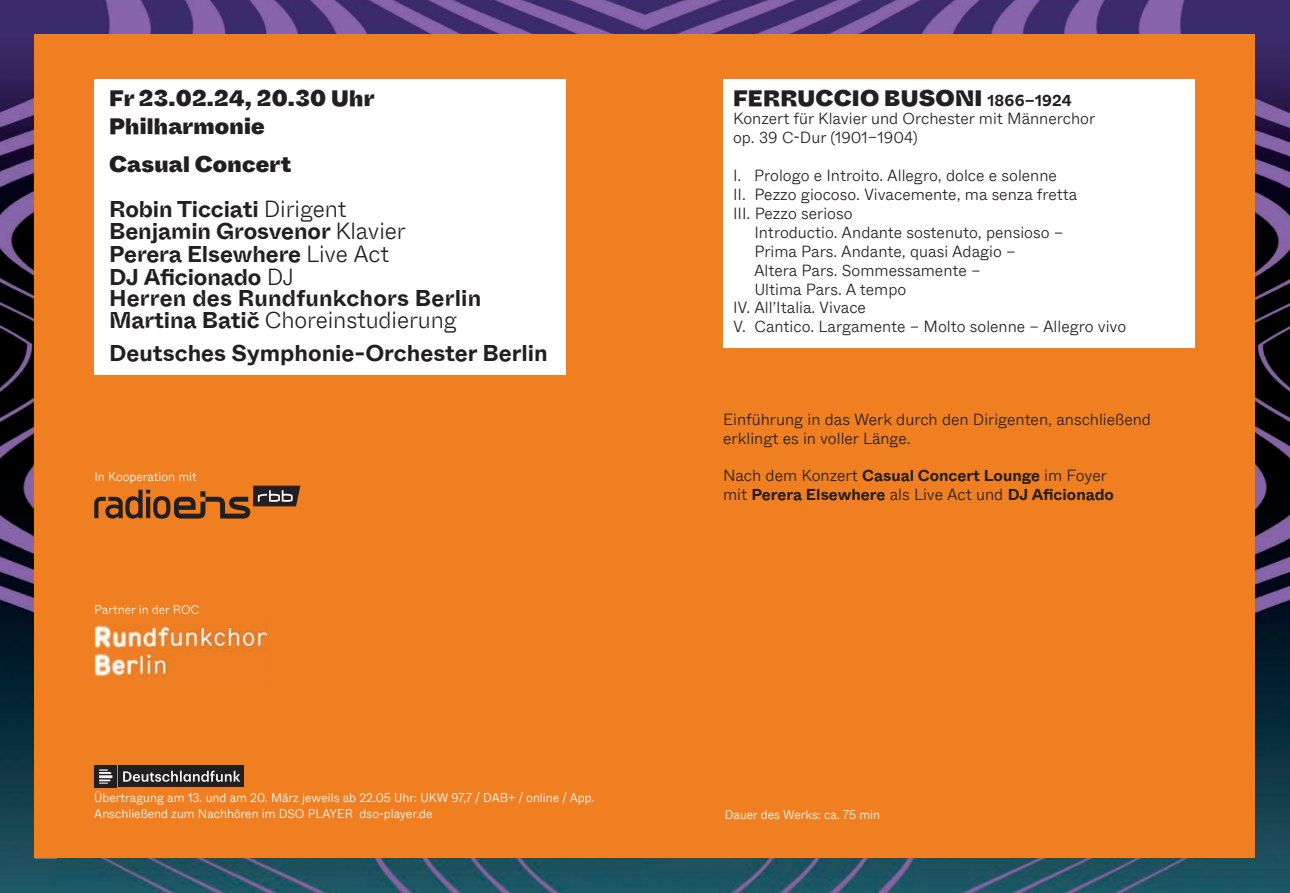
<style>
.page{position:relative;width:1290px;height:893px;background:#fff}
.page>*{position:absolute;margin:0;border:0;box-sizing:border-box;transform-origin:0 0}
.t1{font:700 22.75px/22.2px "ABC Whyte Inktrap";letter-spacing:-.005em;color:#231f20}
.t2{font:900 22.75px/27.3px "ABC Whyte Inktrap";letter-spacing:.01em;color:#231f20}
.t3{font:700 22.75px "ABC Whyte";color:#231f20}
.t4{font:300 15.75px/18.9px "ABC Whyte";color:#231f20}
.t5{font:700 15.75px/18.9px "ABC Whyte";color:#231f20}
.t6{font:300 12.25px/15.8px "ABC Whyte";color:#fff}
.s1{font-weight:700}
.s2{font-weight:300}
.s3{font-family:"ABC Whyte";font-weight:700;font-size:15.75px}
</style>
<div class="page">
<img style="left:0;top:0;width:645px;height:59px">
<img style="left:0;top:59px;width:58px;height:834px">
<img style="left:58px;top:858px;width:587px;height:35px">
<div style="left:35px;top:35px;width:610px;height:823px;background:#f07f22"></div>
<div style="left:94px;top:79px;width:472px;height:296px;background:#fff"></div>
<div style="left:94px;top:765px;width:22px;height:23px;background:#231f20"></div>
<div style="left:118px;top:765px;width:126px;height:21px;background:#231f20"></div>
<svg style="left:99px;top:769px;width:13px;height:15px"></svg>
<svg style="left:123px;top:771px;width:117px;height:11px"></svg>
<svg style="left:94px;top:486px;width:206px;height:33px"></svg>
<img style="left:645px;top:0;width:645px;height:893px">
<div style="left:645px;top:35px;width:609px;height:823px;background:#f07f22"></div>
<div style="left:723px;top:79px;width:471px;height:268px;background:#fff"></div>
<img style="left:95px;top:612px;width:172px;height:67px">
<img style="left:96px;top:612px;width:103px;height:2px">
<h1 class="t2" style="left:109px;top:85px;width:267px">Fr 23.02.24, 20.30 Uhr<br>Philharmonie</h1>
<h1 class="t2" style="left:109px;top:141px;width:239px;line-height:45.3px">Casual Concert<br><span class="s1">Robin Ticciati</span> <span class="s2">Dirigent</span></h1>
<h1 class="t1" style="left:109px;top:221px;width:374px">Benjamin Grosvenor <span class="s2">Klavier<br></span>Perera Elsewhere <span class="s2">Live Act<br></span>DJ Aficionado <span class="s2">DJ<br></span>Herren des Rundfunkchors Berlin<br>Martina Batič <span class="s2">Choreinstudierung</span></h1>
<h1 class="t3" style="left:109px;top:339px;width:440px">Deutsches Symphonie-Orchester Berlin</h1>
<p class="t6" style="left:95px;top:468px;width:104px">In Kooperation mit</p>
<p class="t6" style="left:94px;top:602px;width:107px">Partner in der ROC</p>
<p class="t6" style="left:94px;top:790px;width:502px">Übertragung am 13. und am 20. März jeweils ab 22.05 Uhr: UKW 97,7 / DAB+ / online / App.<br>Anschließend zum Nachhören im DSO PLAYER dso-player.de</p>
<h1 class="t2" style="left:733px;top:84px;width:340px">FERRUCCIO BUSONI <span class="s3">1866–1924</span></h1>
<p class="t4" style="left:733px;top:110px;width:364px">Konzert für Klavier und Orchester mit Männerchor op. 39 C-Dur (1901–1904)</p>
<p class="t4" style="left:733px;top:166px;width:346px">I. Prologo e Introito. Allegro, dolce e solenne<br>II. Pezzo giocoso. Vivacemente, ma senza fretta<br>III. Pezzo serioso</p>
<p class="t4" style="left:754px;top:223px;width:311px">Introductio. Andante sostenuto, pensioso –</p>
<p class="t4" style="left:754px;top:242px;width:263px">Prima Pars. Andante, quasi Adagio –</p>
<p class="t4" style="left:754px;top:261px;width:228px">Altera Pars. Sommessamente –</p>
<p class="t4" style="left:754px;top:280px;width:153px">Ultima Pars. A tempo</p>
<p class="t4" style="left:733px;top:299px;width:134px">IV. All’Italia. Vivace</p>
<p class="t4" style="left:733px;top:317px;width:395px">V. Cantico. Largamente – Molto solenne – Allegro vivo</p>
<p class="t4" style="left:723px;top:410px;width:429px">Einführung in das Werk durch den Dirigenten, anschließend erklingt es in voller Länge.</p>
<p class="t5" style="left:723px;top:467px;width:392px"><span class="s2">Nach dem Konzert</span> Casual Concert Lounge <span class="s2">im Foyer mit</span> Perera Elsewhere <span class="s2">als Live Act und</span> DJ Aficionado</p>
<p class="t6" style="left:725px;top:807px;width:157px">Dauer des Werks: ca. 75 min</p>
</div>
